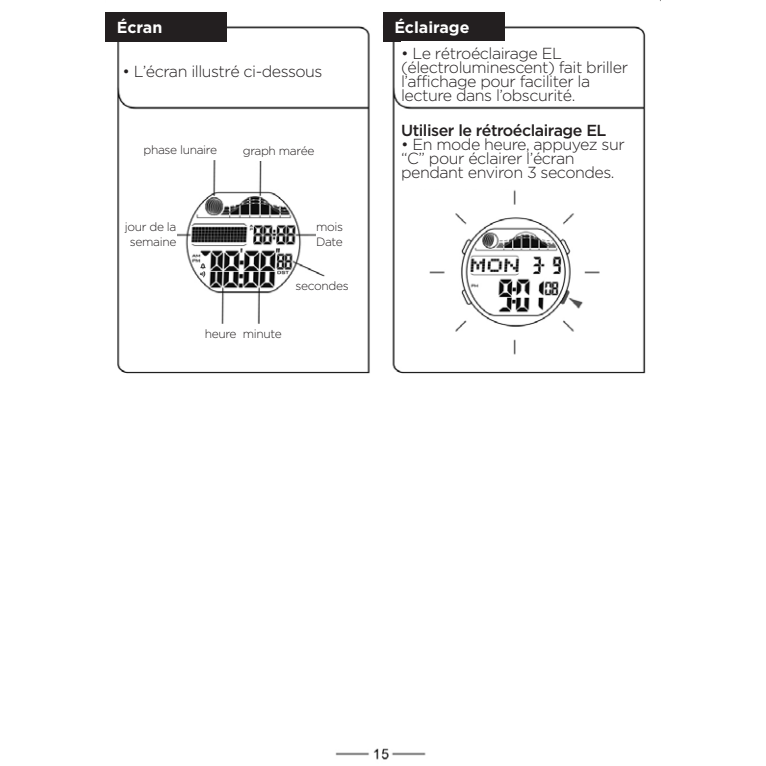
<style>
.page{position:relative;width:766px;height:766px;background:#fff}
.page>*{position:absolute;margin:0;border:0;box-sizing:border-box;transform-origin:0 0}
.t1{font:300 16px/14px "Gotham";letter-spacing:-.03em;color:#231f20}
.t2{font:500 16px "Gotham";letter-spacing:-.03em;color:#231f20}
.t3{font:700 16px "Gotham";color:#fff}
.t4{font:300 12px/14.8px "Gotham";letter-spacing:-.03em;color:#231f20;text-align:center}
</style>
<div class="page">
<img style="left:105px;top:12px;width:541px;height:748px">
<div style="left:105px;top:12px;width:122px;height:29px;background:#231f20"></div>
<div style="left:383px;top:12px;width:121px;height:29px;background:#231f20"></div>
<div style="left:122px;top:50px;width:241px;height:39px;background:#fff"></div>
<div style="left:401px;top:41px;width:240px;height:63px;background:#fff"></div>
<div style="left:401px;top:112px;width:240px;height:76px;background:#fff"></div>
<div style="left:143px;top:136px;width:91px;height:24px;background:#fff"></div>
<div style="left:243px;top:325px;width:90px;height:15px;background:#fff"></div>
<div style="left:295px;top:277px;width:62px;height:14px;background:#fff"></div>
<div style="left:243px;top:139px;width:85px;height:21px;background:#fff"></div>
<div style="left:146px;top:324px;width:90px;height:16px;background:#fff"></div>
<div style="left:121px;top:214px;width:55px;height:38px;background:#fff"></div>
<div style="left:316px;top:214px;width:48px;height:38px;background:#fff"></div>
<p class="t3" style="left:117px;top:17px;width:47px">Écran</p>
<p class="t3" style="left:394px;top:17px;width:77px">Éclairage</p>
<p class="t1" style="left:122px;top:64px;width:201px">• L’écran illustré ci-dessous</p>
<p class="t1" style="left:401px;top:46px;width:228px">• Le rétroéclairage EL (électroluminescent) fait briller l’affichage pour faciliter la lecture dans l’obscurité.</p>
<p class="t2" style="left:401px;top:120px;width:207px">Utiliser le rétroéclairage EL</p>
<p class="t1" style="left:401px;top:137px;width:225px">• En mode heure, appuyez sur “C” pour éclairer l’écran pendant environ 3 secondes.</p>
<p class="t4" style="left:143px;top:142px;width:75px">phase lunaire</p>
<p class="t4" style="left:243px;top:143px;width:73px">graph marée</p>
<p class="t4" style="left:125px;top:219px;width:53px">jour de la semaine</p>
<p class="t4" style="left:316px;top:219px;width:28px;text-align:left">mois<br>Date</p>
<p class="t4" style="left:295px;top:278px;width:55px">secondes</p>
<p class="t4" style="left:205px;top:326px;width:33px">heure</p>
<p class="t4" style="left:243px;top:326px;width:40px">minute</p>
</div>
